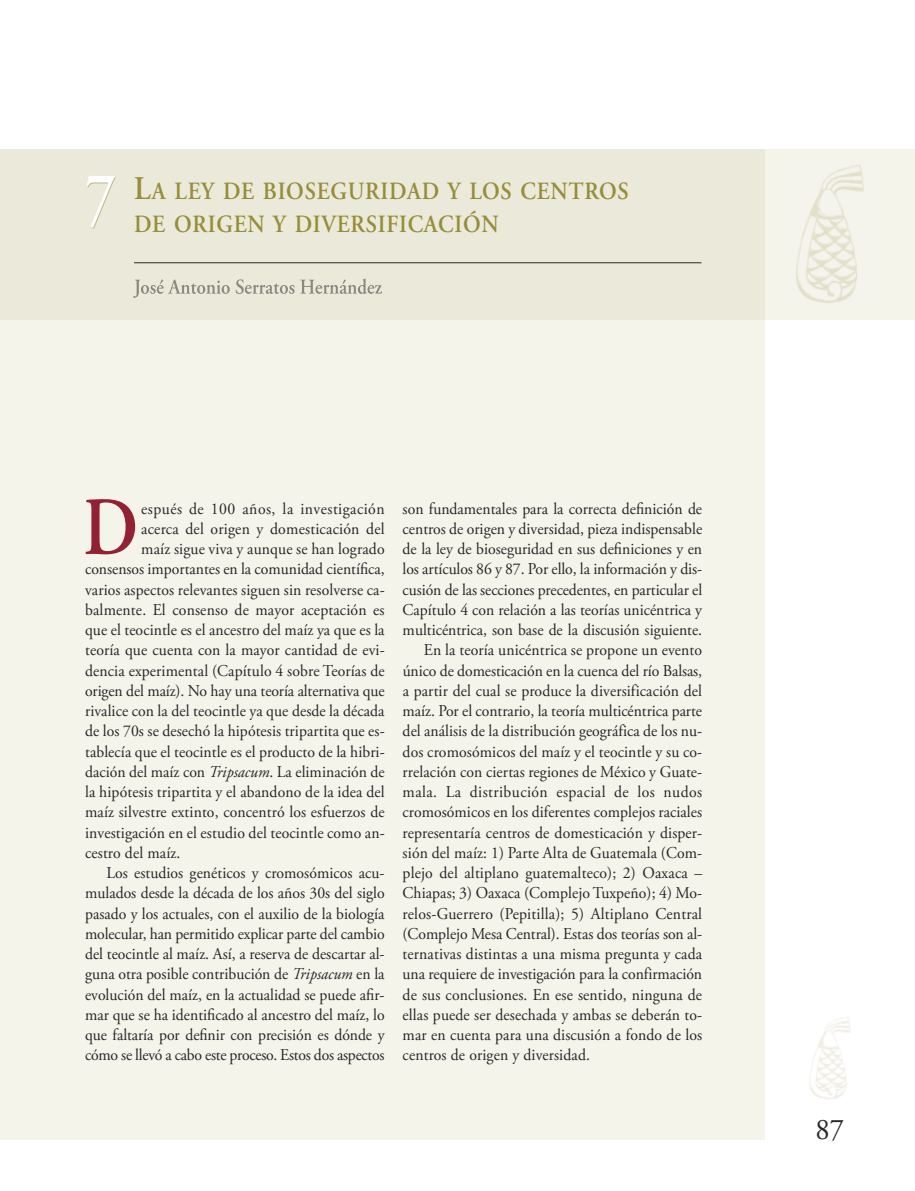
<style>
.page{position:relative;width:915px;height:1191px;background:#fff}
.page>*{position:absolute;margin:0;border:0;box-sizing:border-box;transform-origin:0 0}
.t1{font:600 82.5px "Adobe Garamond Pro";color:#922133;scale:.85 1}
.t2{font:600 75px "Adobe Garamond Pro";color:#fff;scale:.8 1}
.t3{font:30px "Adobe Garamond Pro";color:#272627;scale:.95 1}
.t4{font:600 24.75px "Adobe Garamond Pro";letter-spacing:.035em;color:#968e3b;scale:.9 1}
.t5{font:16.5px "Adobe Garamond Pro";letter-spacing:.005em;color:#272627;scale:.95 1}
.t6{font:16.5px "Adobe Garamond Pro";letter-spacing:-.015em;color:#272627;scale:.95 1}
.t7{font:16.5px "Adobe Garamond Pro";letter-spacing:.025em;color:#272627;scale:.95 1}
.t8{font:16.5px "Adobe Garamond Pro";letter-spacing:.03em;color:#272627;scale:.95 1}
.s1{font-size:33px}
.s2{font-style:italic}
</style>
<div class="page">
<img style="left:809px;top:1017px;width:42px;height:82px">
<div style="left:0;top:149px;width:763px;height:991px;background:#f5f4eb"></div>
<div style="left:763px;top:149px;width:151px;height:170px;background:#f5f4eb"></div>
<div style="left:0;top:149px;width:763px;height:170px;background:#ebeada"></div>
<svg style="left:133px;top:279px;width:63px;height:19px"></svg>
<hr style="left:134px;top:262px;width:567px;height:1px;background:#272627">
<svg style="left:87px;top:177px;width:28px;height:52px"></svg>
<img style="left:796px;top:165px;width:68px;height:138px">
<h2 class="t2" style="left:85px;top:169px;width:40px">7</h2>
<h3 class="t4" style="left:134px;top:182px;width:551px"><span class="s1">L</span>A LEY DE BIOSEGURIDAD Y LOS CENTROS</h3>
<h3 class="t4" style="left:134px;top:215px;width:406px">DE ORIGEN Y DIVERSIFICACIÓN</h3>
<h1 class="t1" style="left:83px;top:495px;width:66px">D</h1>
<p class="t8" style="left:141px;top:502px;width:258px">espués de 100 años, la investigación</p>
<p class="t5" style="left:141px;top:522px;width:257px">acerca del origen y domesticación del</p>
<p class="t5" style="left:141px;top:542px;width:258px">maíz sigue viva y aunque se han logrado</p>
<p class="t5" style="left:85px;top:562px;width:317px">consensos importantes en la comunidad científica,</p>
<p class="t5" style="left:85px;top:583px;width:317px">varios aspectos relevantes siguen sin resolverse ca-</p>
<p class="t5" style="left:85px;top:603px;width:317px">balmente. El consenso de mayor aceptación es</p>
<p class="t5" style="left:85px;top:623px;width:317px">que el teocintle es el ancestro del maíz ya que es la</p>
<p class="t5" style="left:85px;top:643px;width:317px">teoría que cuenta con la mayor cantidad de evi-</p>
<p class="t5" style="left:85px;top:664px;width:317px">dencia experimental (Capítulo 4 sobre Teorías de</p>
<p class="t5" style="left:85px;top:684px;width:317px">origen del maíz). No hay una teoría alternativa que</p>
<p class="t5" style="left:85px;top:704px;width:317px">rivalice con la del teocintle ya que desde la década</p>
<p class="t5" style="left:85px;top:724px;width:317px">de los 70s se desechó la hipótesis tripartita que es-</p>
<p class="t5" style="left:85px;top:745px;width:317px">tablecía que el teocintle es el producto de la hibri-</p>
<p class="t5" style="left:85px;top:765px;width:317px">dación del maíz con <span class="s2">Tripsacum</span>. La eliminación de</p>
<p class="t5" style="left:85px;top:785px;width:317px">la hipótesis tripartita y el abandono de la idea del</p>
<p class="t5" style="left:85px;top:805px;width:317px">maíz silvestre extinto, concentró los esfuerzos de</p>
<p class="t5" style="left:85px;top:826px;width:317px">investigación en el estudio del teocintle como an-</p>
<p class="t5" style="left:85px;top:846px;width:102px">cestro del maíz.</p>
<p class="t5" style="left:106px;top:866px;width:294px">Los estudios genéticos y cromosómicos acu-</p>
<p class="t5" style="left:85px;top:886px;width:317px">mulados desde la década de los años 30s del siglo</p>
<p class="t5" style="left:85px;top:907px;width:317px">pasado y los actuales, con el auxilio de la biología</p>
<p class="t5" style="left:85px;top:927px;width:317px">molecular, han permitido explicar parte del cambio</p>
<p class="t5" style="left:85px;top:947px;width:317px">del teocintle al maíz. Así, a reserva de descartar al-</p>
<p class="t5" style="left:85px;top:967px;width:317px">guna otra posible contribución de <span class="s2">Tripsacum</span> en la</p>
<p class="t5" style="left:85px;top:988px;width:317px">evolución del maíz, en la actualidad se puede afir-</p>
<p class="t5" style="left:85px;top:1008px;width:317px">mar que se ha identificado al ancestro del maíz, lo</p>
<p class="t5" style="left:85px;top:1028px;width:317px">que faltaría por definir con precisión es dónde y</p>
<p class="t6" style="left:85px;top:1048px;width:316px">cómo se llevó a cabo este proceso. Estos dos aspectos</p>
<p class="t5" style="left:402px;top:502px;width:317px">son fundamentales para la correcta definición de</p>
<p class="t5" style="left:402px;top:522px;width:317px">centros de origen y diversidad, pieza indispensable</p>
<p class="t5" style="left:402px;top:542px;width:317px">de la ley de bioseguridad en sus definiciones y en</p>
<p class="t5" style="left:402px;top:562px;width:317px">los artículos 86 y 87. Por ello, la información y dis-</p>
<p class="t5" style="left:402px;top:583px;width:317px">cusión de las secciones precedentes, en particular el</p>
<p class="t5" style="left:402px;top:603px;width:317px">Capítulo 4 con relación a las teorías unicéntrica y</p>
<p class="t5" style="left:402px;top:623px;width:317px">multicéntrica, son base de la discusión siguiente.</p>
<p class="t5" style="left:424px;top:643px;width:294px">En la teoría unicéntrica se propone un evento</p>
<p class="t5" style="left:402px;top:664px;width:317px">único de domesticación en la cuenca del río Balsas,</p>
<p class="t5" style="left:402px;top:684px;width:317px">a partir del cual se produce la diversificación del</p>
<p class="t5" style="left:402px;top:704px;width:317px">maíz. Por el contrario, la teoría multicéntrica parte</p>
<p class="t5" style="left:402px;top:724px;width:317px">del análisis de la distribución geográfica de los nu-</p>
<p class="t5" style="left:402px;top:745px;width:317px">dos cromosómicos del maíz y el teocintle y su co-</p>
<p class="t5" style="left:402px;top:765px;width:317px">rrelación con ciertas regiones de México y Guate-</p>
<p class="t7" style="left:402px;top:785px;width:317px">mala. La distribución espacial de los nudos</p>
<p class="t5" style="left:402px;top:805px;width:317px">cromosómicos en los diferentes complejos raciales</p>
<p class="t5" style="left:402px;top:826px;width:317px">representaría centros de domesticación y disper-</p>
<p class="t5" style="left:402px;top:846px;width:317px">sión del maíz: 1) Parte Alta de Guatemala (Com-</p>
<p class="t5" style="left:402px;top:866px;width:317px">plejo del altiplano guatemalteco); 2) Oaxaca –</p>
<p class="t5" style="left:402px;top:886px;width:317px">Chiapas; 3) Oaxaca (Complejo Tuxpeño); 4) Mo-</p>
<p class="t5" style="left:402px;top:907px;width:317px">relos-Guerrero (Pepitilla); 5) Altiplano Central</p>
<p class="t5" style="left:402px;top:927px;width:317px">(Complejo Mesa Central). Estas dos teorías son al-</p>
<p class="t5" style="left:402px;top:947px;width:317px">ternativas distintas a una misma pregunta y cada</p>
<p class="t5" style="left:402px;top:967px;width:317px">una requiere de investigación para la confirmación</p>
<p class="t5" style="left:402px;top:988px;width:317px">de sus conclusiones. En ese sentido, ninguna de</p>
<p class="t5" style="left:402px;top:1008px;width:317px">ellas puede ser desechada y ambas se deberán to-</p>
<p class="t5" style="left:402px;top:1028px;width:317px">mar en cuenta para una discusión a fondo de los</p>
<p class="t5" style="left:402px;top:1048px;width:199px">centros de origen y diversidad.</p>
<h3 class="t3" style="left:815px;top:1118px;width:31px">87</h3>
</div>
